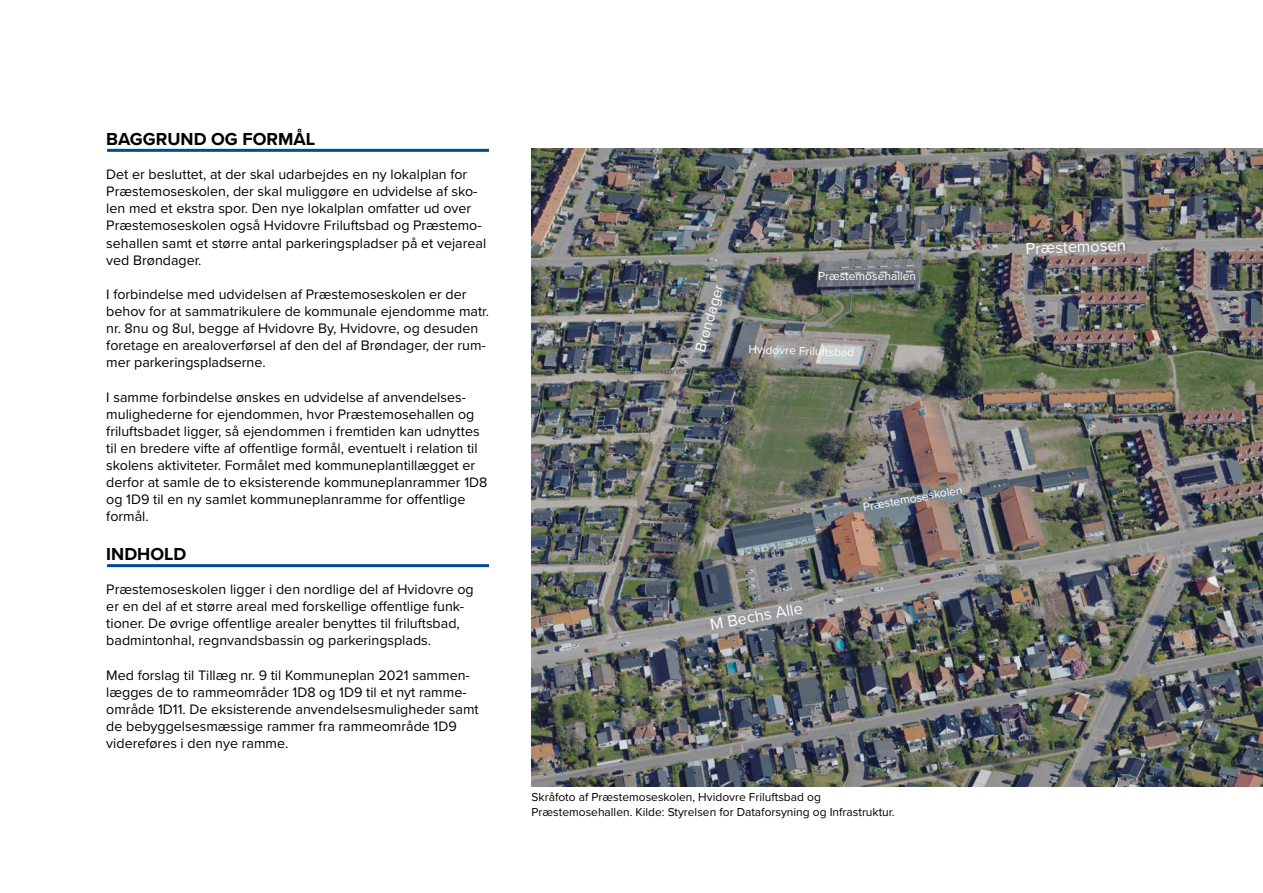
<style>
.page{position:relative;width:1263px;height:893px;background:#fff}
.page>*{position:absolute;margin:0;border:0;box-sizing:border-box;transform-origin:0 0}
.H2_Overskrift{font:700 18px "Proxima Nova";color:#000}
.Artifact_Hvid_txt_på_kort_billede{font:16.5px "Proxima Nova";color:#fff}
.Artifact_Hvid_txt_på_kort_billede-2{font:15px "Proxima Nova";color:#fff}
.P_Brødtekst{font:14.25px/17.1px "Proxima Nova";color:#000}
.t1{font:12px/14.4px "Proxima Nova";color:#000}
.Artifact_Hvid_txt_på_kort_billede-3{font:12px "Proxima Nova";color:#fff}
</style>
<div class="page">
<hr style="left:107px;top:149px;width:382px;height:3px;background:#004a9a">
<hr style="left:107px;top:564px;width:382px;height:3px;background:#004a9a">
<img style="left:531px;top:149px;width:732px;height:638px">
<h2 class="H2_Overskrift" style="left:106px;top:126px;width:210px">BAGGRUND OG FORMÅL</h2>
<p class="P_Brødtekst" style="left:106px;top:165px;width:381px">Det er besluttet, at der skal udarbejdes en ny lokalplan for Præstemoseskolen, der skal muliggøre en udvidelse af sko&shy;len med et ekstra spor. Den nye lokalplan omfatter ud over Præstemoseskolen også Hvidovre Friluftsbad og Præstemo&shy;sehallen samt et større antal parkeringspladser på et vejareal ved Brøndager.</p>
<p class="P_Brødtekst" style="left:106px;top:285px;width:384px">I forbindelse med udvidelsen af Præstemoseskolen er der behov for at sammatrikulere de kommunale ejendomme matr. nr. 8nu og 8ul, begge af Hvidovre By, Hvidovre, og desuden foretage en arealoverførsel af den del af Brøndager, der rum&shy;mer parkeringspladserne.</p>
<p class="P_Brødtekst" style="left:106px;top:388px;width:383px">I samme forbindelse ønskes en udvidelse af anvendelses&shy;mulighederne for ejendommen, hvor Præstemosehallen og friluftsbadet ligger, så ejendommen i fremtiden kan udnyttes til en bredere vifte af offentlige formål, eventuelt i relation til skolens aktiviteter. Formålet med kommuneplantillægget er derfor at samle de to eksisterende kommuneplanrammer 1D8 og 1D9 til en ny samlet kommuneplanramme for offentlige formål.</p>
<h2 class="H2_Overskrift" style="left:106px;top:540px;width:82px">INDHOLD</h2>
<p class="P_Brødtekst" style="left:106px;top:580px;width:369px">Præstemoseskolen ligger i den nordlige del af Hvidovre og er en del af et større areal med forskellige offentlige funk&shy;tioner. De øvrige offentlige arealer benyttes til friluftsbad, badmintonhal, regnvandsbassin og parkeringsplads.</p>
<p class="P_Brødtekst" style="left:106px;top:666px;width:374px">Med forslag til Tillæg nr. 9 til Kommuneplan 2021 sammen&shy;lægges de to rammeområder 1D8 og 1D9 til et nyt ramme&shy;område 1D11. De eksisterende anvendelsesmuligheder samt de bebyggelsesmæssige rammer fra rammeområde 1D9 videreføres i den nye ramme.</p>
<p class="Artifact_Hvid_txt_på_kort_billede-2" style="left:689px;top:348px;width:71px;rotate:-74deg">Brøndager</p>
<p class="Artifact_Hvid_txt_på_kort_billede-3" style="left:818px;top:267px;width:100px">Præstemosehallen</p>
<p class="Artifact_Hvid_txt_på_kort_billede-3" style="left:749px;top:340px;width:107px;rotate:2deg">Hvidovre Friluftsbad</p>
<p class="Artifact_Hvid_txt_på_kort_billede-3" style="left:861px;top:498px;width:102px;rotate:-10deg">Præstemoseskolen</p>
<p class="Artifact_Hvid_txt_på_kort_billede" style="left:708px;top:612px;width:96px;rotate:-10deg">M Bechs Alle</p>
<p class="t1" style="left:531px;top:790px;width:365px">Skråfoto af Præstemoseskolen, Hvidovre Friluftsbad og<br>Præstemosehallen. Kilde: Styrelsen for Dataforsyning og Infrastruktur.</p>
<p class="Artifact_Hvid_txt_på_kort_billede" style="left:1025px;top:236px;width:102px;rotate:-2deg">Præstemosen</p>
</div>
